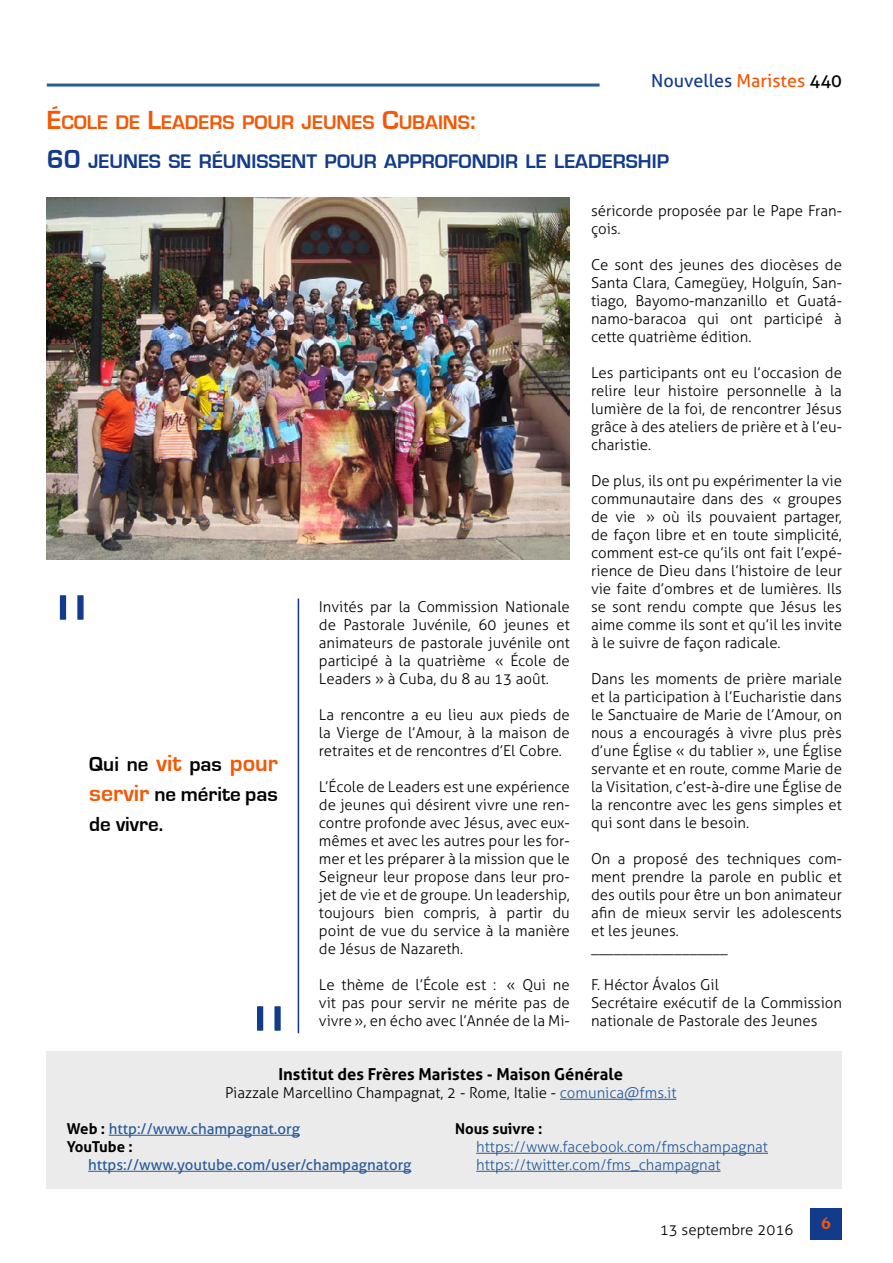
<style>
.page{position:relative;width:893px;height:1263px;background:#fff}
.page>*{position:absolute;margin:0;border:0;box-sizing:border-box;transform-origin:0 0}
.t1{font:300 90px "Aller";color:#123b8b}
.t2{font:700 21px/30px "Eurostile";color:#000;text-align:justify}
.t3{font:700 20.25px/39.8px "Eurostile";color:#123b8b}
.t4{font:18px "Aller";color:#123b8b}
.t5{font:700 18px "Novarese IT Cby BT";color:#f45706}
.t6{font:700 16.5px "Aller";color:#000}
.t7{font:300 15px/18px "Aller";color:#000;text-align:justify}
.t8{font:15px/18px "Aller";color:#275b9b}
.t9{font:300 15px/18px "Aller";color:#275b9b}
.t10{font:700 15px "Aller";color:#000}
.s1{color:#f45706}
.s2{color:#000}
.s3{font-size:27px;color:#f45706}
.s4{font-size:27px}
.s5{font-size:24px;color:#f45706}
.s6{color:#275b9b}
.s7{font-weight:700;color:#000}
</style>
<div class="page">
<hr style="left:47px;top:84px;width:553px;height:3px;background:#275b9b">
<div style="left:810px;top:1208px;width:32px;height:31px;background:#123b8b"></div>
<div style="left:47px;top:1051px;width:795px;height:138px;background:#ebebeb"></div>
<hr style="left:560px;top:1099px;width:116px;height:1px;background:#275b9b">
<hr style="left:109px;top:1135px;width:191px;height:1px;background:#275b9b">
<hr style="left:88px;top:1171px;width:323px;height:1px;background:#275b9b">
<hr style="left:476px;top:1153px;width:292px;height:1px;background:#275b9b">
<hr style="left:476px;top:1171px;width:245px;height:1px;background:#275b9b">
<img style="left:47px;top:198px;width:523px;height:362px">
<hr style="left:298px;top:598px;width:1px;height:435px;background:#123b8b">
<p class="t4" style="left:651px;top:69px;width:192px">Nouvelles <span class="s1">Maristes</span> <span class="s2">440</span></p>
<h3 class="t3" style="left:47px;top:102px;width:622px"><span class="s3">É</span><span class="s1">COLE DE</span> <span class="s3">L</span><span class="s1">EADERS POUR JEUNES</span> <span class="s3">C</span><span class="s1">UBAINS</span><span class="s3">:<br></span><span class="s4">60</span> JEUNES SE RÉUNISSENT POUR APPROFONDIR LE LEADERSHIP</h3>
<h1 class="t1" style="left:53px;top:574px;width:39px">"</h1>
<h2 class="t2" style="left:89px;top:750px;width:190px">Qui ne <span class="s5">vit</span> pas <span class="s5">pour servir</span> ne mérite pas de vivre.</h2>
<h1 class="t1" style="left:250px;top:985px;width:39px">"</h1>
<p class="t7" style="left:319px;top:598px;width:252px">Invités par la Commission Nationale de Pastorale Juvénile, 60 jeunes et animateurs de pastorale juvénile ont participé à la quatrième « École de Leaders » à Cuba, du 8 au 13 août.</p>
<p class="t7" style="left:319px;top:706px;width:252px">La rencontre a eu lieu aux pieds de la Vierge de l’Amour, à la maison de retraites et de rencontres d’El Cobre.</p>
<p class="t7" style="left:319px;top:778px;width:252px">L’École de Leaders est une expérience de jeunes qui désirent vivre une ren&shy;contre profonde avec Jésus, avec eux&shy;mêmes et avec les autres pour les for&shy;mer et les préparer à la mission que le Seigneur leur propose dans leur pro&shy;jet de vie et de groupe. Un leadership, toujours bien compris, à partir du point de vue du service à la manière de Jésus de Nazareth.</p>
<p class="t7" style="left:319px;top:976px;width:252px">Le thème de l’École est : « Qui ne vit pas pour servir ne mérite pas de vivre », en écho avec l’Année de la Mi-</p>
<p class="t7" style="left:591px;top:202px;width:252px">séricorde proposée par le Pape Fran&shy;çois.</p>
<p class="t7" style="left:591px;top:256px;width:252px">Ce sont des jeunes des diocèses de Santa Clara, Camegüey, Holguín, San&shy;tiago, Bayomo-manzanillo et Guatá&shy;namo-baracoa qui ont participé à cette quatrième édition.</p>
<p class="t7" style="left:591px;top:364px;width:252px">Les participants ont eu l’occasion de relire leur histoire personnelle à la lumière de la foi, de rencontrer Jésus grâce à des ateliers de prière et à l’eu&shy;charistie.</p>
<p class="t7" style="left:591px;top:472px;width:252px">De plus, ils ont pu expérimenter la vie communautaire dans des « groupes de vie » où ils pouvaient partager, de façon libre et en toute simplicité, comment est-ce qu’ils ont fait l’expé&shy;rience de Dieu dans l’histoire de leur vie faite d’ombres et de lumières. Ils se sont rendu compte que Jésus les aime comme ils sont et qu’il les invite à le suivre de façon radicale.</p>
<p class="t7" style="left:591px;top:670px;width:252px">Dans les moments de prière mariale et la participation à l’Eucharistie dans le Sanctuaire de Marie de l’Amour, on nous a encouragés à vivre plus près d’une Église « du tablier », une Église servante et en route, comme Marie de la Visitation, c’est-à-dire une Église de la rencontre avec les gens simples et qui sont dans le besoin.</p>
<p class="t7" style="left:591px;top:850px;width:252px;text-align:left">On a proposé des techniques com&shy;ment prendre la parole en public et des outils pour être un bon animateur afin de mieux servir les adolescents et les jeunes.<br>__________________</p>
<p class="t7" style="left:591px;top:976px;width:252px;text-align:left">F. Héctor Ávalos Gil<br>Secrétaire exécutif de la Commission nationale de Pastorale des Jeunes</p>
<p class="t6" style="left:278px;top:1064px;width:346px">Institut des Frères Maristes - Maison Générale</p>
<p class="t7" style="left:225px;top:1084px;width:453px">Piazzale Marcellino Champagnat, 2 - Rome, Italie - <span class="s6">comunica@fms.it</span></p>
<p class="t8" style="left:67px;top:1120px;width:235px"><span class="s7">Web :</span> http://www.champagnat.org<br><span class="s7">YouTube :</span></p>
<p class="t8" style="left:88px;top:1156px;width:325px">https://www.youtube.com/user/champagnatorg</p>
<p class="t10" style="left:455px;top:1119px;width:89px">Nous suivre :</p>
<p class="t9" style="left:476px;top:1138px;width:293px">https://www.facebook.com/fmschampagnat https://twitter.com/fms_champagnat</p>
<p class="t7" style="left:660px;top:1220px;width:135px">13 septembre 2016</p>
<p class="t5" style="left:821px;top:1212px;width:12px">6</p>
</div>
